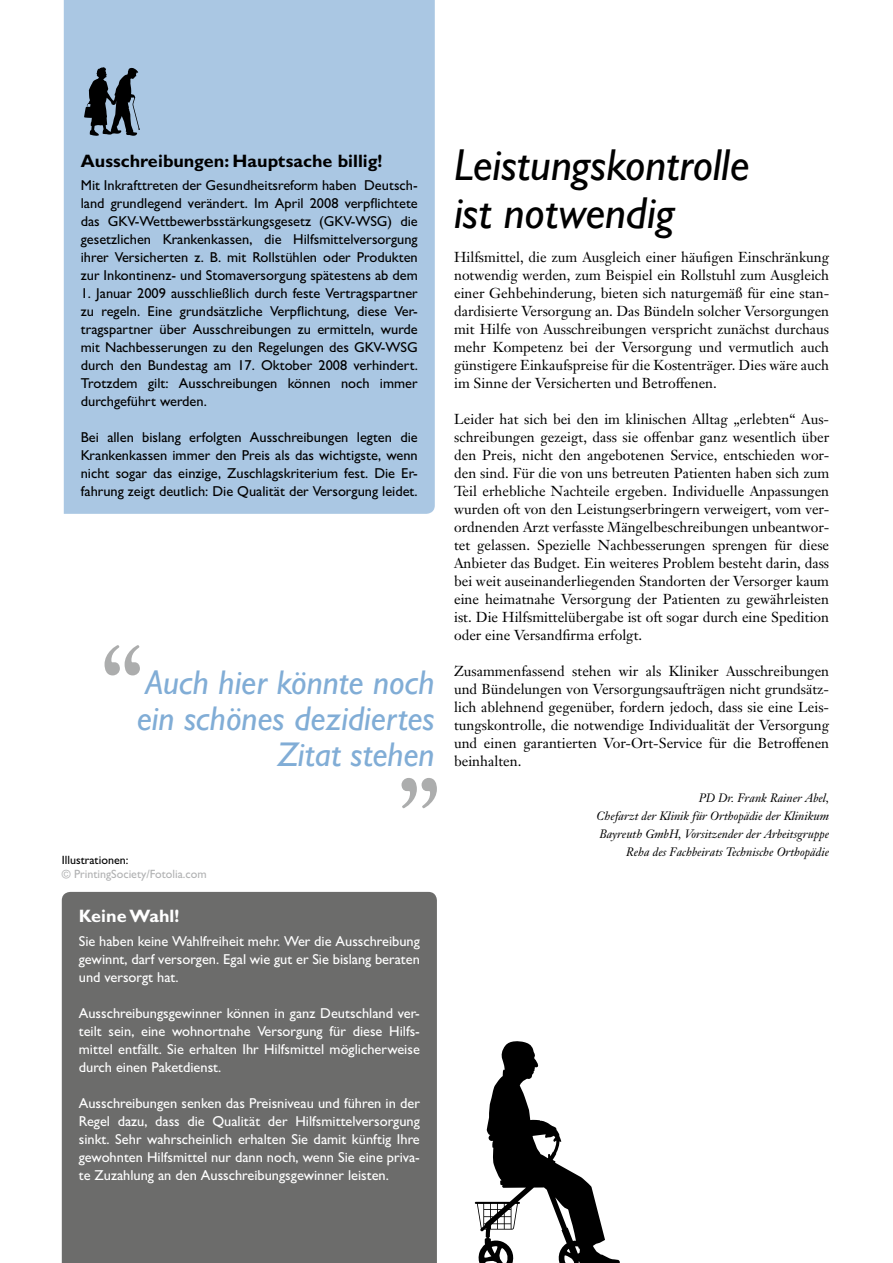
<style>
.page{position:relative;width:893px;height:1263px;background:#fff}
.page>*{position:absolute;margin:0;border:0;box-sizing:border-box;transform-origin:0 0}
.t1{font:italic 500 45px/48px "Gill Sans MT Pro";color:#000}
.t2{font:italic 500 34.5px/36px "Gill Sans MT Pro";color:#81add6;text-align:right}
.t3{font:700 18px "Gill Sans MT Pro";color:#000}
.t4{font:700 18px "Gill Sans MT Pro";color:#fff}
.t5{font:500 14.4px/18px "Gill Sans MT Pro";color:#000;text-align:justify}
.t6{font:500 14.4px/18px "Gill Sans MT Pro";color:#fff;text-align:justify}
.t7{font:14.25px/18px "Janson Text LT Pro";color:#000;text-align:justify}
.t8{font:italic 12px/18px "Janson Text LT Pro";color:#000;text-align:right}
.t9{font:500 12px "Gill Sans MT Pro";color:#b1b2b3}
.t10{font:500 12px "Gill Sans MT Pro";color:#000}
</style>
<div class="page">
<div style="left:64px;top:0;width:371px;height:514px;background:#aac7e3"></div>
<svg style="left:105px;top:645px;width:35px;height:30px"></svg>
<svg style="left:401px;top:778px;width:36px;height:30px"></svg>
<svg style="left:475px;top:1041px;width:145px;height:222px"></svg>
<svg style="left:84px;top:67px;width:56px;height:69px;background:#536270"></svg>
<div style="left:62px;top:892px;width:375px;height:371px;background:#6c6c6b"></div>
<p class="t3" style="left:81px;top:150px;width:303px">Ausschreibungen: Hauptsache billig!</p>
<p class="t5" style="left:81px;top:176px;width:338px">Mit Inkrafttreten der Gesundheitsreform haben Deutsch&shy;land grundlegend verändert. Im April 2008 verpflichtete das GKV-Wettbewerbsstärkungsgesetz (GKV-WSG) die gesetzlichen Krankenkassen, die Hilfsmittelversorgung ihrer Versicherten z. B. mit Rollstühlen oder Produkten zur Inkontinenz- und Stomaversorgung spätestens ab dem</p>
<p class="t5" style="left:81px;top:284px;width:339px">1. Januar 2009 ausschließlich durch feste Vertragspartner zu regeln. Eine grundsätzliche Verpflichtung, diese Ver&shy;tragspartner über Ausschreibungen zu ermitteln, wurde mit Nachbesserungen zu den Regelungen des GKV-WSG durch den Bundestag am 17. Oktober 2008 verhindert.<br>Trotzdem gilt: Ausschreibungen können noch immer durchgeführt werden.</p>
<p class="t5" style="left:81px;top:428px;width:338px">Bei allen bislang erfolgten Ausschreibungen legten die Krankenkassen immer den Preis als das wichtigste, wenn nicht sogar das einzige, Zuschlagskriterium fest. Die Er&shy;fahrung zeigt deutlich: Die Qualität der Versorgung leidet.</p>
<h2 class="t2" style="left:137px;top:664px;width:299px">Auch hier könnte noch ein schönes dezidiertes<br>Zitat stehen</h2>
<p class="t10" style="left:62px;top:853px;width:68px">Illustrationen:</p>
<p class="t9" style="left:62px;top:867px;width:146px">© PrintingSociety/Fotolia.com</p>
<p class="t4" style="left:79px;top:905px;width:102px">Keine Wahl!</p>
<p class="t6" style="left:79px;top:932px;width:343px">Sie haben keine Wahlfreiheit mehr. Wer die Ausschreibung gewinnt, darf versorgen. Egal wie gut er Sie bislang beraten und versorgt hat.</p>
<p class="t6" style="left:79px;top:1004px;width:343px">Ausschreibungsgewinner können in ganz Deutschland ver&shy;teilt sein, eine wohnortnahe Versorgung für diese Hilfs&shy;mittel entfällt. Sie erhalten Ihr Hilfsmittel möglicherweise durch einen Paketdienst.</p>
<p class="t6" style="left:79px;top:1094px;width:343px">Ausschreibungen senken das Preisniveau und führen in der Regel dazu, dass die Qualität der Hilfsmittelversorgung sinkt. Sehr wahrscheinlich erhalten Sie damit künftig Ihre gewohnten Hilfsmittel nur dann noch, wenn Sie eine priva&shy;te Zuzahlung an den Ausschreibungsgewinner leisten.</p>
<h1 class="t1" style="left:454px;top:141px;width:297px">Leistungskontrolle ist notwendig</h1>
<p class="t7" style="left:454px;top:248px;width:377px">Hilfsmittel, die zum Ausgleich einer häufigen Einschränkung notwendig werden, zum Beispiel ein Rollstuhl zum Ausgleich einer Gehbehinderung, bieten sich naturgemäß für eine stan&shy;dardisierte Versorgung an. Das Bündeln solcher Versorgungen mit Hilfe von Ausschreibungen verspricht zunächst durchaus mehr Kompetenz bei der Versorgung und vermutlich auch günstigere Einkaufspreise für die Kostenträger. Dies wäre auch im Sinne der Versicherten und Betroffenen.</p>
<p class="t7" style="left:454px;top:410px;width:377px">Leider hat sich bei den im klinischen Alltag „erlebten“ Aus&shy;schreibungen gezeigt, dass sie offenbar ganz wesentlich über den Preis, nicht den angebotenen Service, entschieden wor&shy;den sind. Für die von uns betreuten Patienten haben sich zum Teil erhebliche Nachteile ergeben. Individuelle Anpassungen wurden oft von den Leistungserbringern verweigert, vom ver&shy;ordnenden Arzt verfasste Mängelbeschreibungen unbeantwor&shy;tet gelassen. Spezielle Nachbesserungen sprengen für diese Anbieter das Budget. Ein weiteres Problem besteht darin, dass bei weit auseinanderliegenden Standorten der Versorger kaum eine heimatnahe Versorgung der Patienten zu gewährleisten ist. Die Hilfsmittelübergabe ist oft sogar durch eine Spedition oder eine Versandfirma erfolgt.</p>
<p class="t7" style="left:454px;top:662px;width:377px">Zusammenfassend stehen wir als Kliniker Ausschreibungen und Bündelungen von Versorgungsaufträgen nicht grundsätz&shy;lich ablehnend gegenüber, fordern jedoch, dass sie eine Leis&shy;tungskontrolle, die notwendige Individualität der Versorgung und einen garantierten Vor-Ort-Service für die Betroffenen beinhalten.</p>
<p class="t8" style="left:597px;top:789px;width:234px">PD Dr. Frank Rainer Abel,<br>Chefarzt der Klinik für Orthopädie der Klinikum Bayreuth GmbH, Vorsitzender der Arbeitsgruppe Reha des Fachbeirats Technische Orthopädie</p>
</div>
